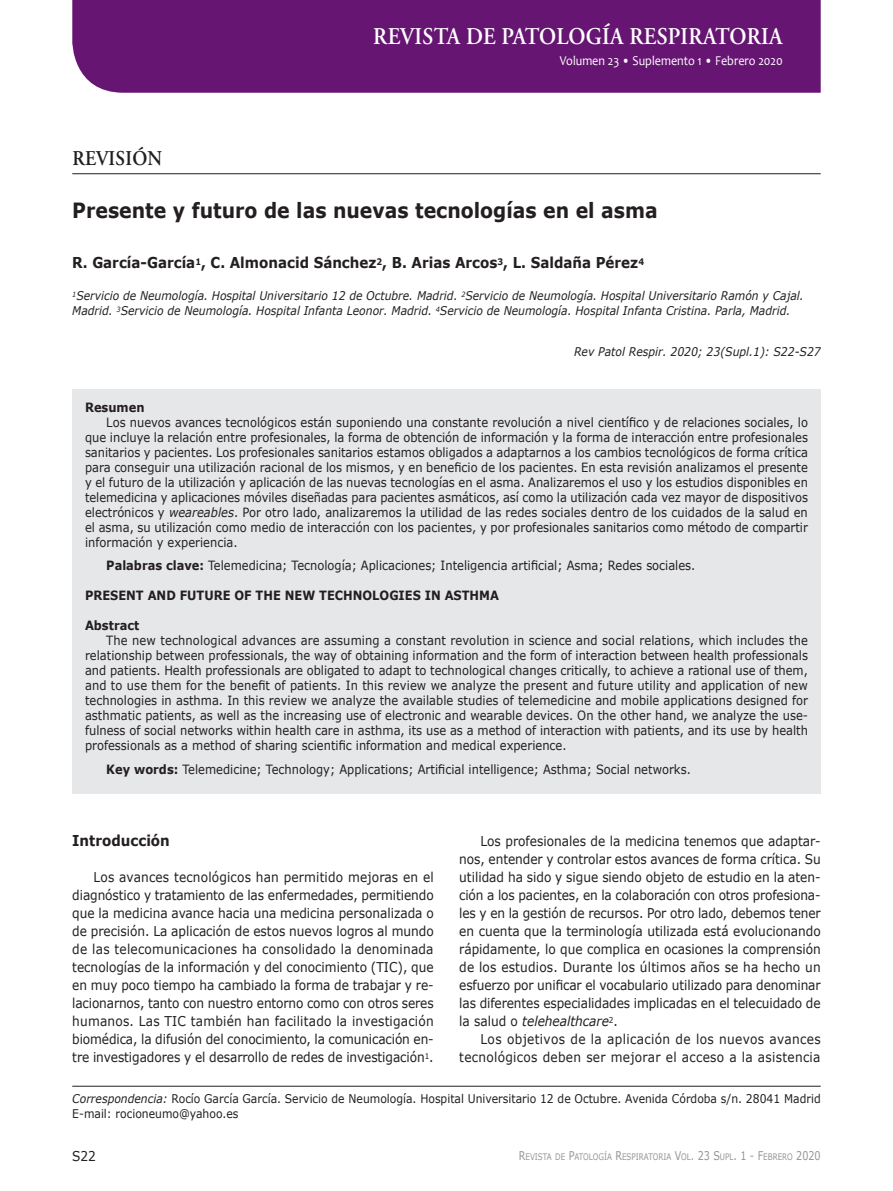
<style>
.page{position:relative;width:893px;height:1191px;background:#fff}
.page>*{position:absolute;margin:0;border:0;box-sizing:border-box;transform-origin:0 0}
.t1{font:600 24px "Adobe Garamond Pro";letter-spacing:.015em;color:#fff;scale:.9 1}
.t2{font:700 21px "Verdana";color:#231f20;scale:.9 1}
.t3{font:600 21px "Adobe Garamond Pro";letter-spacing:.015em;color:#231f20;scale:.9 1}
.t4{font:700 15px "Verdana";color:#231f20;scale:.9 1}
.t5{font:13.5px/18px "Verdana";letter-spacing:-.005em;color:#231f20;text-align:justify;scale:.9 1}
.t6{font:13.5px/18px "Verdana";letter-spacing:.025em;color:#231f20;text-align:right;scale:.9 1}
.t7{font:13.5px "Candara";color:#fff;scale:.9 1}
.t8{font:12.75px/15px "Verdana";color:#231f20;text-align:justify;scale:.9 1}
.t9{font:700 12.75px "Verdana";color:#231f20;scale:.9 1}
.t10{font:italic 12px/15px "Verdana";color:#231f20;scale:.9 1}
.t11{font:12px/15px "Verdana";color:#231f20;scale:.9 1}
.t12{font:9px "Verdana";color:#939598;scale:.8 1}
.s1{font-style:italic}
.s2{font-weight:700}
.s3{font-size:12px}
</style>
<div class="page">
<div style="left:72px;top:0;width:749px;height:93px;background:#661672"></div>
<hr style="left:72px;top:173px;width:749px;height:1px;background:#231f20">
<hr style="left:72px;top:1086px;width:749px;height:1px;background:#231f20">
<div style="left:72px;top:389px;width:749px;height:404px;background:#e6e7e9"></div>
<h1 class="t1" style="left:373px;top:23px;width:456px">REVISTA DE PATOLOGÍA RESPIRATORIA</h1>
<p class="t7" style="left:560px;top:52px;width:249px">Volumen 23 • Suplemento 1 • Febrero 2020</p>
<h2 class="t3" style="left:72px;top:146px;width:101px">REVISIÓN</h2>
<h2 class="t2" style="left:72px;top:195px;width:652px">Presente y futuro de las nuevas tecnologías en el asma</h2>
<p class="t4" style="left:72px;top:252px;width:637px">R. García-García<sup>1</sup>, C. Almonacid Sánchez<sup>2</sup>, B. Arias Arcos<sup>3</sup>, L. Saldaña Pérez<sup>4</sup></p>
<p class="t10" style="left:72px;top:288px;width:814px"><sup>1</sup>Servicio de Neumología. Hospital Universitario 12 de Octubre. Madrid. <sup>2</sup>Servicio de Neumología. Hospital Universitario Ramón y Cajal.<br>Madrid. <sup>3</sup>Servicio de Neumología. Hospital Infanta Leonor. Madrid. <sup>4</sup>Servicio de Neumología. Hospital Infanta Cristina. Parla, Madrid.</p>
<p class="t10" style="left:574px;top:344px;width:275px">Rev Patol Respir. 2020; 23(Supl.1): S22-S27</p>
<p class="t9" style="left:85px;top:398px;width:68px">Resumen</p>
<p class="t8" style="left:85px;top:414px;width:805px;text-indent:21px">Los nuevos avances tecnológicos están suponiendo una constante revolución a nivel científico y de relaciones sociales, lo que incluye la relación entre profesionales, la forma de obtención de información y la forma de interacción entre profesionales sanitarios y pacientes. Los profesionales sanitarios estamos obligados a adaptarnos a los cambios tecnológicos de forma crítica para conseguir una utilización racional de los mismos, y en beneficio de los pacientes. En esta revisión analizamos el presente y el futuro de la utilización y aplicación de las nuevas tecnologías en el asma. Analizaremos el uso y los estudios disponibles en telemedicina y aplicaciones móviles diseñadas para pacientes asmáticos, así como la utilización cada vez mayor de dispositivos electrónicos y <span class="s1">weareables</span>. Por otro lado, analizaremos la utilidad de las redes sociales dentro de los cuidados de la salud en el asma, su utilización como medio de interacción con los pacientes, y por profesionales sanitarios como método de compartir información y experiencia.</p>
<p class="t8" style="left:106px;top:558px;width:656px"><span class="s2">Palabras clave:</span> Telemedicina; Tecnología; Aplicaciones; Inteligencia artificial; Asma; Redes sociales.</p>
<p class="t9" style="left:85px;top:586px;width:461px">PRESENT AND FUTURE OF THE NEW TECHNOLOGIES IN ASTHMA</p>
<p class="t9" style="left:85px;top:616px;width:62px">Abstract</p>
<p class="t8" style="left:85px;top:633px;width:805px;text-indent:21px">The new technological advances are assuming a constant revolution in science and social relations, which includes the relationship between professionals, the way of obtaining information and the form of interaction between health professionals and patients. Health professionals are obligated to adapt to technological changes critically, to achieve a rational use of them, and to use them for the benefit of patients. In this review we analyze the present and future utility and application of new technologies in asthma. In this review we analyze the available studies of telemedicine and mobile applications designed for asthmatic patients, as well as the increasing use of electronic and wearable devices. On the other hand, we analyze the use&shy;fulness of social networks within health care in asthma, its use as a method of interaction with patients, and its use by health professionals as a method of sharing scientific information and medical experience.</p>
<p class="t8" style="left:106px;top:761px;width:651px"><span class="s2">Key words:</span> Telemedicine; Technology; Applications; Artificial intelligence; Asthma; Social networks.</p>
<p class="t4" style="left:72px;top:830px;width:110px">Introducción</p>
<p class="t5" style="left:72px;top:868px;width:403px;text-indent:21px">Los avances tecnológicos han permitido mejoras en el diagnóstico y tratamiento de las enfermedades, permitiendo que la medicina avance hacia una medicina personalizada o de precisión. La aplicación de estos nuevos logros al mundo de las telecomunicaciones ha consolidado la denominada tecnologías de la información y del conocimiento (TIC), que en muy poco tiempo ha cambiado la forma de trabajar y re&shy;lacionarnos, tanto con nuestro entorno como con otros seres humanos. Las TIC también han facilitado la investigación biomédica, la difusión del conocimiento, la comunicación en&shy;tre investigadores y el desarrollo de redes de investigación<sup>1</sup>.</p>
<p class="t5" style="left:459px;top:832px;width:403px;text-indent:21px">Los profesionales de la medicina tenemos que adaptar&shy;nos, entender y controlar estos avances de forma crítica. Su utilidad ha sido y sigue siendo objeto de estudio en la aten&shy;ción a los pacientes, en la colaboración con otros profesiona&shy;les y en la gestión de recursos. Por otro lado, debemos tener en cuenta que la terminología utilizada está evolucionando rápidamente, lo que complica en ocasiones la comprensión de los estudios. Durante los últimos años se ha hecho un esfuerzo por unificar el vocabulario utilizado para denominar las diferentes especialidades implicadas en el telecuidado de la salud o <span class="s1">telehealthcare</span><sup>2</sup>.</p>
<p class="t6" style="left:459px;top:1030px;width:403px">Los objetivos de la aplicación de los nuevos avances tecnológicos deben ser mejorar el acceso a la asistencia</p>
<p class="t11" style="left:72px;top:1091px;width:833px"><span class="s1">Correspondencia:</span> Rocío García García. Servicio de Neumología. Hospital Universitario 12 de Octubre. Avenida Córdoba s/n. 28041 Madrid<br>E-mail: rocioneumo@yahoo.es</p>
<p class="t5" style="left:72px;top:1147px;width:28px">S22</p>
<p class="t12" style="left:519px;top:1150px;width:379px"><span class="s3">R</span>EVISTA DE <span class="s3">P</span>ATOLOGÍA <span class="s3">R</span>ESPIRATORIA <span class="s3">V</span>OL<span class="s3">. 23 S</span> UPL<span class="s3">. 1 - F</span>EBRERO <span class="s3">2020</span></p>
</div>
